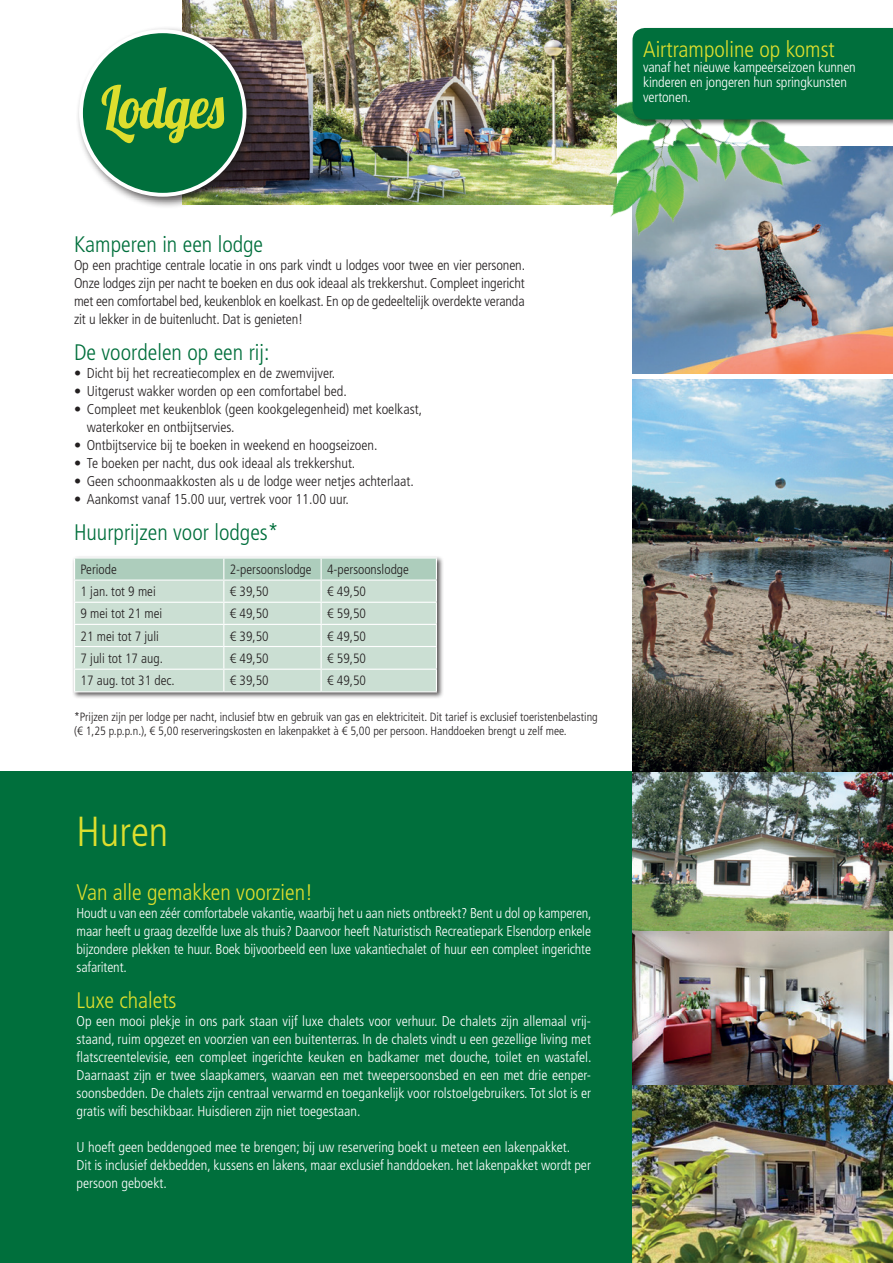
<style>
.page{position:relative;width:893px;height:1263px;background:#fff}
.page>*{position:absolute;margin:0;border:0;box-sizing:border-box;transform-origin:0 0}
.t1{font:59.1px "Lobster 1.4";letter-spacing:-.02em;color:#ddde2e;scale:.85 1}
.t2{font:300 condensed 42px "Frutiger LT Std";color:#ddde2e}
.t3{font:300 condensed 22.5px "Frutiger LT Std";color:#006f3c}
.t4{font:300 condensed 22.5px "Frutiger LT Std";color:#ddde2e}
.t5{font:300 condensed 14.25px/18px "Frutiger LT Std";color:#fff;text-align:justify}
.t6{font:300 condensed 14.25px/18px "Frutiger LT Std";color:#231f20;text-align:justify}
.t7{font:300 condensed 13.5px "Frutiger LT Std";color:#231f20}
.t8{font:300 condensed 12px "Frutiger LT Std";color:#231f20}
</style>
<div class="page">
<img style="left:182px;top:0;width:435px;height:204px">
<img style="left:632px;top:147px;width:261px;height:227px">
<img style="left:588px;top:36px;width:240px;height:210px">
<div style="left:631px;top:26px;width:262px;height:101px;background:#231f20;opacity:.6"></div>
<div style="left:632px;top:28px;width:261px;height:91px;background:#006f3c"></div>
<div style="left:0;top:771px;width:893px;height:492px;background:#006f3c"></div>
<img style="left:632px;top:379px;width:261px;height:884px">
<div style="left:71px;top:555px;width:373px;height:144px;background:#231f20;opacity:.75"></div>
<hr style="left:74px;top:557px;width:150px;height:1px;background:#fff">
<hr style="left:224px;top:557px;width:97px;height:1px;background:#fff">
<hr style="left:321px;top:557px;width:116px;height:1px;background:#fff">
<svg style="left:74px;top:558px;width:363px;height:133px;background:#c9ded2"></svg>
<hr style="left:74px;top:691px;width:150px;height:1px;background:#fff">
<hr style="left:224px;top:691px;width:97px;height:1px;background:#fff">
<hr style="left:321px;top:691px;width:116px;height:1px;background:#fff">
<div style="left:75px;top:25px;width:184px;height:184px;background:#231f20;opacity:.75"></div>
<div style="left:81px;top:31px;width:163px;height:164px;background:#006f3c;border-radius:50%"></div>
<div style="left:79px;top:29px;width:167px;height:168px;border:4px solid #fff;border-radius:50%"></div>
<p class="t1" style="left:101px;top:69px;width:146px">Lodges</p>
<p class="t3" style="left:74px;top:231px;width:191px">Kamperen in een lodge</p>
<p class="t6" style="left:74px;top:256px;width:453px">Op een prachtige centrale locatie in ons park vindt u lodges voor twee en vier personen.<br>Onze lodges zijn per nacht te boeken en dus ook ideaal als trekkershut. Compleet ingericht met een comfortabel bed, keukenblok en koelkast. En op de gedeeltelijk overdekte veranda zit u lekker in de buitenlucht. Dat is genieten!</p>
<p class="t3" style="left:74px;top:339px;width:197px">De voordelen op een rij:</p>
<p class="t6" style="left:74px;top:364px;width:263px">• Dicht bij het recreatiecomplex en de zwemvijver.</p>
<p class="t6" style="left:74px;top:382px;width:274px">• Uitgerust wakker worden op een comfortabel bed.</p>
<p class="t6" style="left:74px;top:400px;width:350px">• Compleet met keukenblok (geen kookgelegenheid) met koelkast,</p>
<p class="t6" style="left:87px;top:418px;width:149px">waterkoker en ontbijtservies.</p>
<p class="t6" style="left:74px;top:436px;width:305px">• Ontbijtservice bij te boeken in weekend en hoogseizoen.</p>
<p class="t6" style="left:74px;top:454px;width:283px">• Te boeken per nacht, dus ook ideaal als trekkershut.</p>
<p class="t6" style="left:74px;top:472px;width:341px">• Geen schoonmaakkosten als u de lodge weer netjes achterlaat.</p>
<p class="t6" style="left:74px;top:490px;width:276px">• Aankomst vanaf 15.00 uur, vertrek voor 11.00 uur.</p>
<p class="t3" style="left:74px;top:519px;width:206px">Huurprijzen voor lodges*</p>
<p class="t7" style="left:81px;top:562px;width:38px">Periode</p>
<p class="t7" style="left:230px;top:562px;width:83px">2-persoonslodge</p>
<p class="t7" style="left:327px;top:562px;width:83px">4-persoonslodge</p>
<p class="t7" style="left:81px;top:584px;width:77px">1 jan. tot 9 mei</p>
<p class="t7" style="left:230px;top:584px;width:40px">€ 39,50</p>
<p class="t7" style="left:327px;top:584px;width:40px">€ 49,50</p>
<p class="t7" style="left:81px;top:606px;width:83px">9 mei tot 21 mei</p>
<p class="t7" style="left:230px;top:606px;width:40px">€ 49,50</p>
<p class="t7" style="left:327px;top:606px;width:40px">€ 59,50</p>
<p class="t7" style="left:81px;top:628px;width:80px">21 mei tot 7 juli</p>
<p class="t7" style="left:230px;top:628px;width:40px">€ 39,50</p>
<p class="t7" style="left:327px;top:628px;width:40px">€ 49,50</p>
<p class="t7" style="left:81px;top:650px;width:84px">7 juli tot 17 aug.</p>
<p class="t7" style="left:230px;top:650px;width:40px">€ 49,50</p>
<p class="t7" style="left:327px;top:650px;width:40px">€ 59,50</p>
<p class="t7" style="left:81px;top:673px;width:96px">17 aug. tot 31 dec.</p>
<p class="t7" style="left:230px;top:673px;width:40px">€ 39,50</p>
<p class="t7" style="left:327px;top:673px;width:40px">€ 49,50</p>
<p class="t8" style="left:74px;top:710px;width:525px">*Prijzen zijn per lodge per nacht, inclusief btw en gebruik van gas en elektriciteit. Dit tarief is exclusief toeristenbelasting</p>
<p class="t8" style="left:74px;top:724px;width:494px">(€ 1,25 p.p.p.n.), € 5,00 reserveringskosten en lakenpakket à € 5,00 per persoon. Handdoeken brengt u zelf mee.</p>
<p class="t2" style="left:77px;top:808px;width:93px">Huren</p>
<p class="t4" style="left:77px;top:879px;width:238px">Van alle gemakken voorzien!</p>
<p class="t5" style="left:77px;top:904px;width:517px">Houdt u van een zéér comfortabele vakantie, waarbij het u aan niets ontbreekt? Bent u dol op kamperen, maar heeft u graag dezelfde luxe als thuis? Daarvoor heeft Naturistisch Recreatiepark Elsendorp enkele bijzondere plekken te huur. Boek bijvoorbeeld een luxe vakantiechalet of huur een compleet ingerichte safaritent.</p>
<p class="t4" style="left:77px;top:987px;width:101px">Luxe chalets</p>
<p class="t5" style="left:77px;top:1012px;width:517px">Op een mooi plekje in ons park staan vijf luxe chalets voor verhuur. De chalets zijn allemaal vrij&shy;staand, ruim opgezet en voorzien van een buitenterras. In de chalets vindt u een gezellige living met flatscreentelevisie, een compleet ingerichte keuken en badkamer met douche, toilet en wastafel.<br>Daarnaast zijn er twee slaapkamers, waarvan een met tweepersoonsbed en een met drie eenper&shy;soonsbedden. De chalets zijn centraal verwarmd en toegankelijk voor rolstoelgebruikers. Tot slot is er gratis wifi beschikbaar. Huisdieren zijn niet toegestaan.</p>
<p class="t5" style="left:77px;top:1138px;width:495px">U hoeft geen beddengoed mee te brengen; bij uw reservering boekt u meteen een lakenpakket.</p>
<p class="t5" style="left:77px;top:1156px;width:516px">Dit is inclusief dekbedden, kussens en lakens, maar exclusief handdoeken. het lakenpakket wordt per persoon geboekt.</p>
<p class="t4" style="left:643px;top:36px;width:193px">Airtrampoline op komst</p>
<p class="t5" style="left:643px;top:58px;width:214px">vanaf het nieuwe kampeerseizoen kunnen</p>
<p class="t5" style="left:643px;top:73px;width:205px">kinderen en jongeren hun springkunsten</p>
<p class="t5" style="left:643px;top:88px;width:49px">vertonen.</p>
</div>
